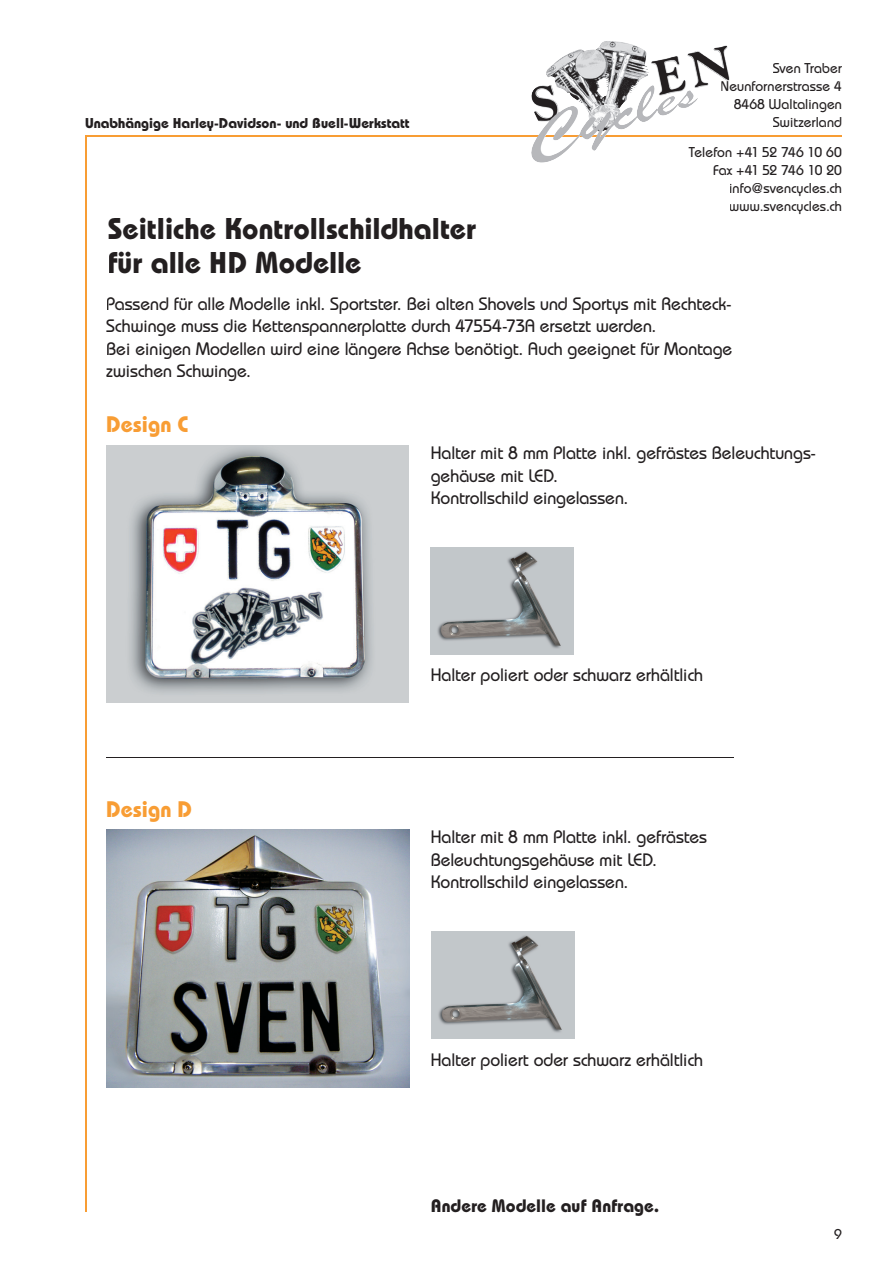
<style>
.page{position:relative;width:893px;height:1263px;background:#fff}
.page>*{position:absolute;margin:0;border:0;box-sizing:border-box;transform-origin:0 0}
.t1{font:700 30px/34.5px "Bauhaus";color:#231f20}
.t2{font:700 22.5px "Bauhaus";color:#f89d34}
.t3{font:500 18px/22.5px "Bauhaus";color:#231f20}
.t4{font:700 18px "Bauhaus";letter-spacing:.005em;color:#231f20}
.t5{font:500 14.25px/18px "Bauhaus";letter-spacing:.005em;color:#231f20;text-align:right}
.t6{font:700 14.25px "Bauhaus";color:#231f20}
</style>
<div class="page">
<hr style="left:85px;top:135px;width:757px;height:2px;background:#f89d34">
<hr style="left:85px;top:136px;width:1px;height:1076px;background:#f89d34">
<img style="left:584px;top:41px;width:25px;height:110px">
<img style="left:106px;top:829px;width:303px;height:258px">
<img style="left:432px;top:931px;width:142px;height:107px">
<img style="left:106px;top:445px;width:303px;height:257px">
<img style="left:431px;top:547px;width:143px;height:107px">
<hr style="left:106px;top:757px;width:628px;height:1px;background:#231f20">
<p class="t6" style="left:85px;top:114px;width:326px">Unabhängige Harley-Davidson- und Buell-Werkstatt</p>
<p class="t5" style="left:721px;top:59px;width:123px">Sven Traber<br>Neunfornerstrasse 4<br>8468 Waltalingen<br>Switzerland</p>
<p class="t5" style="left:689px;top:143px;width:155px">Telefon +41 52 746 10 60<br>Fax +41 52 746 10 20 info@svencycles.ch www.svencycles.ch</p>
<h1 class="t1" style="left:108px;top:210px;width:370px">Seitliche Kontrollschildhalter für alle HD Modelle</h1>
<p class="t3" style="left:106px;top:292px;width:628px">Passend für alle Modelle inkl. Sportster. Bei alten Shovels und Sportys mit Rechteck-Schwinge muss die Kettenspannerplatte durch 47554-73A ersetzt werden.<br>Bei einigen Modellen wird eine längere Achse benötigt. Auch geeignet für Montage zwischen Schwinge.</p>
<p class="t2" style="left:106px;top:410px;width:84px">Design C</p>
<p class="t2" style="left:106px;top:795px;width:88px">Design D</p>
<p class="t3" style="left:431px;top:442px;width:387px">Halter mit 8 mm Platte inkl. gefrästes Beleuchtungs&shy;gehäuse mit LED.<br>Kontrollschild eingelassen.</p>
<p class="t3" style="left:431px;top:664px;width:274px">Halter poliert oder schwarz erhältlich</p>
<p class="t3" style="left:431px;top:825px;width:278px">Halter mit 8 mm Platte inkl. gefrästes<br>Beleuchtungsgehäuse mit LED.<br>Kontrollschild eingelassen.</p>
<p class="t3" style="left:431px;top:1048px;width:274px">Halter poliert oder schwarz erhältlich</p>
<p class="t4" style="left:431px;top:1194px;width:230px">Andere Modelle auf Anfrage.</p>
<p class="t5" style="left:834px;top:1225px;width:9px">9</p>
</div>
